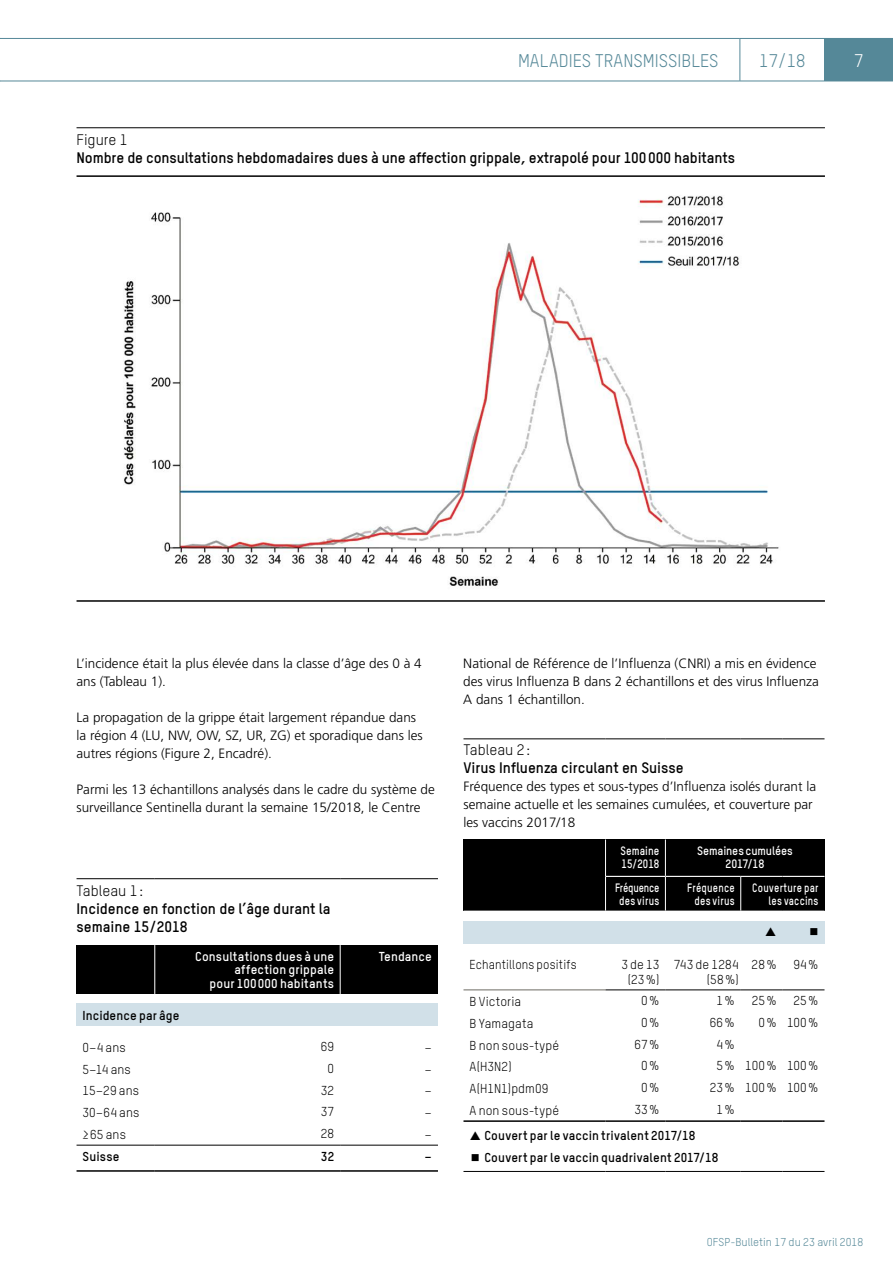
<style>
.page{position:relative;width:893px;height:1263px;background:#fff}
.page>*{position:absolute;margin:0;border:0;box-sizing:border-box;transform-origin:0 0}
.t1{font:18px "TSTAR";color:#558898}
.t2{font:18px "TSTAR";color:#fff}
.t3{font:700 15px/18px "TSTAR";letter-spacing:-.01em;color:#000}
.t4{font:15px "TSTAR";color:#000}
.t5{font:300 13.5px/18px "Frutiger";color:#000}
.t6{font:12.75px/21.9px "TSTAR";letter-spacing:.01em;color:#000}
.t7{font:700 12.75px "TSTAR";letter-spacing:.01em;color:#000}
.t8{font:700 12.75px/13.5px "TSTAR";letter-spacing:.01em;color:#fff;text-align:right}
.t9{font:12.75px "TSTAR";letter-spacing:.01em;color:#000;scale:.94 1}
.t10{font:700 12px "TSTAR";letter-spacing:.015em;color:#fff;scale:.84 1}
.t11{font:700 12px/13.5px "TSTAR";letter-spacing:-.01em;color:#fff;text-align:center;scale:.96 1}
.t12{font:700 12px/13.5px "TSTAR";letter-spacing:-.01em;color:#fff;text-align:center;scale:.84 1}
.t13{font:700 12px/13.5px "TSTAR";letter-spacing:.015em;color:#fff;scale:.88 1}
.t14{font:12px "Wingdings";color:#000}
.t15{font:11.25px "TSTAR";color:#558898}
</style>
<div class="page">
<div style="left:825px;top:38px;width:68px;height:43px;background:#558898"></div>
<hr style="left:0;top:38px;width:740px;height:1px;background:#558898">
<hr style="left:740px;top:38px;width:85px;height:1px;background:#558898">
<hr style="left:740px;top:39px;width:1px;height:42px;background:#558898">
<hr style="left:0;top:81px;width:740px;height:1px;background:#558898">
<hr style="left:740px;top:81px;width:85px;height:1px;background:#558898">
<hr style="left:825px;top:81px;width:68px;height:1px;background:#558898">
<hr style="left:77px;top:878px;width:78px;height:1px;background:#000">
<hr style="left:155px;top:878px;width:185px;height:1px;background:#000">
<hr style="left:340px;top:878px;width:98px;height:1px;background:#000">
<hr style="left:77px;top:175px;width:748px;height:2px;background:#000">
<hr style="left:77px;top:600px;width:748px;height:2px;background:#000">
<img style="left:124px;top:196px;width:655px;height:390px">
<div style="left:77px;top:945px;width:78px;height:49px;background:#000"></div>
<div style="left:155px;top:945px;width:185px;height:49px;background:#000"></div>
<div style="left:340px;top:945px;width:98px;height:49px;background:#000"></div>
<div style="left:77px;top:1004px;width:361px;height:22px;background:#d1e0e8"></div>
<hr style="left:77px;top:1145px;width:78px;height:1px;background:#000">
<hr style="left:155px;top:1145px;width:185px;height:1px;background:#000">
<hr style="left:340px;top:1145px;width:98px;height:1px;background:#000">
<hr style="left:155px;top:945px;width:1px;height:49px;background:#fff">
<hr style="left:340px;top:945px;width:1px;height:49px;background:#fff">
<hr style="left:77px;top:1170px;width:78px;height:2px;background:#000">
<hr style="left:155px;top:1170px;width:185px;height:2px;background:#000">
<hr style="left:340px;top:1170px;width:98px;height:2px;background:#000">
<hr style="left:77px;top:127px;width:748px;height:1px;background:#000">
<hr style="left:463px;top:739px;width:142px;height:1px;background:#000">
<hr style="left:605px;top:739px;width:60px;height:1px;background:#000">
<hr style="left:665px;top:739px;width:76px;height:1px;background:#000">
<hr style="left:741px;top:739px;width:42px;height:1px;background:#000">
<hr style="left:783px;top:739px;width:41px;height:1px;background:#000">
<div style="left:463px;top:839px;width:142px;height:72px;background:#000"></div>
<div style="left:605px;top:839px;width:60px;height:37px;background:#000"></div>
<div style="left:665px;top:839px;width:159px;height:37px;background:#000"></div>
<div style="left:605px;top:876px;width:60px;height:35px;background:#000"></div>
<div style="left:665px;top:876px;width:76px;height:35px;background:#000"></div>
<div style="left:741px;top:876px;width:83px;height:35px;background:#000"></div>
<div style="left:463px;top:921px;width:278px;height:22px;background:#d1e0e8"></div>
<div style="left:741px;top:921px;width:42px;height:22px;background:#d1e0e8"></div>
<div style="left:783px;top:921px;width:41px;height:22px;background:#d1e0e8"></div>
<hr style="left:606px;top:876px;width:59px;height:1px;background:#fff">
<hr style="left:463px;top:1120px;width:142px;height:2px;background:#000">
<hr style="left:605px;top:1120px;width:60px;height:2px;background:#000">
<hr style="left:665px;top:1120px;width:76px;height:2px;background:#000">
<hr style="left:741px;top:1120px;width:42px;height:2px;background:#000">
<hr style="left:783px;top:1120px;width:41px;height:2px;background:#000">
<hr style="left:463px;top:990px;width:142px;height:1px;background:#6d6a63">
<hr style="left:605px;top:990px;width:60px;height:1px;background:#000">
<hr style="left:665px;top:990px;width:76px;height:1px;background:#000">
<hr style="left:741px;top:990px;width:42px;height:1px;background:#000">
<hr style="left:783px;top:990px;width:41px;height:1px;background:#000">
<hr style="left:665px;top:877px;width:1px;height:34px;background:#fff">
<hr style="left:740px;top:877px;width:1px;height:34px;background:#fff">
<hr style="left:665px;top:839px;width:1px;height:37px;background:#fff">
<hr style="left:665px;top:876px;width:76px;height:1px;background:#fff">
<hr style="left:741px;top:876px;width:42px;height:1px;background:#fff">
<hr style="left:783px;top:876px;width:41px;height:1px;background:#fff">
<hr style="left:463px;top:1171px;width:142px;height:1px;background:#000">
<hr style="left:605px;top:1171px;width:60px;height:1px;background:#000">
<hr style="left:665px;top:1171px;width:76px;height:1px;background:#000">
<hr style="left:741px;top:1171px;width:42px;height:1px;background:#000">
<hr style="left:783px;top:1171px;width:41px;height:1px;background:#000">
<hr style="left:605px;top:839px;width:1px;height:37px;background:#fff">
<hr style="left:605px;top:876px;width:1px;height:35px;background:#fff">
<h1 class="t1" style="left:518px;top:49px;width:202px">MALADIES TRANSMISSIBLES</h1>
<h1 class="t1" style="left:759px;top:49px;width:48px">17/18</h1>
<h1 class="t2" style="left:854px;top:49px;width:11px">7</h1>
<p class="t4" style="left:77px;top:131px;width:53px">Figure 1</p>
<p class="t3" style="left:77px;top:149px;width:660px">Nombre de consultations hebdomadaires dues à une affection grippale, extrapolé pour 100 000 habitants</p>
<p class="t5" style="left:77px;top:654px;width:347px">L’incidence était la plus élevée dans la classe d’âge des 0 à 4 ans (Tableau 1).</p>
<p class="t5" style="left:77px;top:708px;width:348px">La propagation de la grippe était largement répandue dans la région 4 (LU, NW, OW, SZ, UR, ZG) et sporadique dans les autres régions (Figure 2, Encadré).</p>
<p class="t5" style="left:77px;top:780px;width:360px">Parmi les 13 échantillons analysés dans le cadre du système de surveillance Sentinella durant la semaine 15/2018, le Centre</p>
<p class="t4" style="left:77px;top:882px;width:68px">Tableau 1 :</p>
<p class="t3" style="left:77px;top:899px;width:256px">Incidence en fonction de l’âge durant la semaine 15/2018</p>
<p class="t8" style="left:195px;top:949px;width:141px">Consultations dues à une</p>
<p class="t8" style="left:379px;top:949px;width:55px">Tendance</p>
<p class="t8" style="left:210px;top:963px;width:126px">affection grippale pour 100 000 habitants</p>
<p class="t7" style="left:83px;top:1007px;width:99px">Incidence par âge</p>
<p class="t6" style="left:83px;top:1036px;width:45px">0–4 ans</p>
<p class="t6" style="left:321px;top:1035px;width:15px">69</p>
<p class="t6" style="left:424px;top:1036px;width:9px">–</p>
<p class="t6" style="left:83px;top:1058px;width:50px">5–14 ans</p>
<p class="t6" style="left:328px;top:1057px;width:8px">0</p>
<p class="t6" style="left:424px;top:1058px;width:9px">–</p>
<p class="t6" style="left:83px;top:1080px;width:58px">15–29 ans</p>
<p class="t6" style="left:321px;top:1079px;width:15px">32</p>
<p class="t6" style="left:424px;top:1080px;width:9px">–</p>
<p class="t6" style="left:83px;top:1102px;width:58px">30–64 ans</p>
<p class="t6" style="left:321px;top:1101px;width:15px">37</p>
<p class="t6" style="left:424px;top:1102px;width:9px">–</p>
<p class="t6" style="left:83px;top:1123px;width:45px">≥ 65 ans</p>
<p class="t6" style="left:321px;top:1122px;width:15px">28</p>
<p class="t6" style="left:424px;top:1123px;width:9px">–</p>
<p class="t7" style="left:83px;top:1148px;width:38px">Suisse</p>
<p class="t7" style="left:321px;top:1148px;width:15px">32</p>
<p class="t7" style="left:425px;top:1148px;width:9px">–</p>
<p class="t5" style="left:463px;top:654px;width:357px">National de Référence de l’Influenza (CNRI) a mis en évidence des virus Influenza B dans 2 échantillons et des virus Influenza<br>A dans 1 échantillon.</p>
<p class="t4" style="left:463px;top:740px;width:68px">Tableau 2 :</p>
<p class="t3" style="left:463px;top:758px;width:222px">Virus Influenza circulant en Suisse</p>
<p class="t5" style="left:463px;top:777px;width:354px">Fréquence des types et sous-types d’Influenza isolés durant la semaine actuelle et les semaines cumulées, et couverture par les vaccins 2017/18</p>
<p class="t13" style="left:620px;top:843px;width:46px">Semaine<br>15/2018</p>
<p class="t11" style="left:697px;top:843px;width:101px">Semaines cumulées<br>2017/18</p>
<p class="t12" style="left:615px;top:880px;width:54px">Fréquence des virus</p>
<p class="t10" style="left:687px;top:880px;width:58px">Fréquence</p>
<p class="t10" style="left:752px;top:880px;width:80px">Couverture par</p>
<p class="t10" style="left:694px;top:893px;width:49px">des virus</p>
<p class="t10" style="left:768px;top:893px;width:61px">les vaccins</p>
<p class="t14" style="left:810px;top:925px;width:10px">■</p>
<p class="t9" style="left:469px;top:957px;width:116px">Echantillons positifs</p>
<p class="t6" style="left:621px;top:957px;width:40px;line-height:15px;text-align:center">3 de 13 (23 %)</p>
<p class="t6" style="left:674px;top:953px;width:104px">743 de 1284 28 %</p>
<p class="t6" style="left:793px;top:953px;width:27px">94 %</p>
<p class="t6" style="left:707px;top:968px;width:33px">(58 %)</p>
<p class="t6" style="left:469px;top:990px;width:53px">B Victoria</p>
<p class="t6" style="left:641px;top:989px;width:20px">0 %</p>
<p class="t6" style="left:716px;top:989px;width:20px">1 %</p>
<p class="t6" style="left:752px;top:989px;width:26px">25 %</p>
<p class="t6" style="left:794px;top:989px;width:26px">25 %</p>
<p class="t6" style="left:469px;top:1012px;width:65px">B Yamagata</p>
<p class="t6" style="left:641px;top:1011px;width:20px">0 %</p>
<p class="t6" style="left:710px;top:1011px;width:27px">66 %</p>
<p class="t6" style="left:758px;top:1011px;width:62px">0 % 100 %</p>
<p class="t6" style="left:469px;top:1034px;width:91px">B non sous-typé<br>A(H3N2)</p>
<p class="t6" style="left:634px;top:1033px;width:26px;text-align:center">67%<br>0%</p>
<p class="t6" style="left:716px;top:1033px;width:103px">4%<br>5% 100 % 100 %</p>
<p class="t6" style="left:469px;top:1078px;width:91px">A(H1N1)pdm09<br>A non sous-typé</p>
<p class="t6" style="left:634px;top:1077px;width:27px;text-align:center">0%<br>33%</p>
<p class="t6" style="left:716px;top:1077px;width:104px;text-indent:-7px">23% 100% 100 %<br>1%</p>
<p class="t7" style="left:484px;top:1127px;width:213px">Couvert par le vaccin trivalent 2017/18</p>
<p class="t7" style="left:471px;top:1150px;width:249px">■ Couvert par le vaccin quadrivalent 2017/18</p>
<p class="t15" style="left:707px;top:1235px;width:158px">OFSP-Bulletin 17 du 23 avril 2018</p>
</div>
